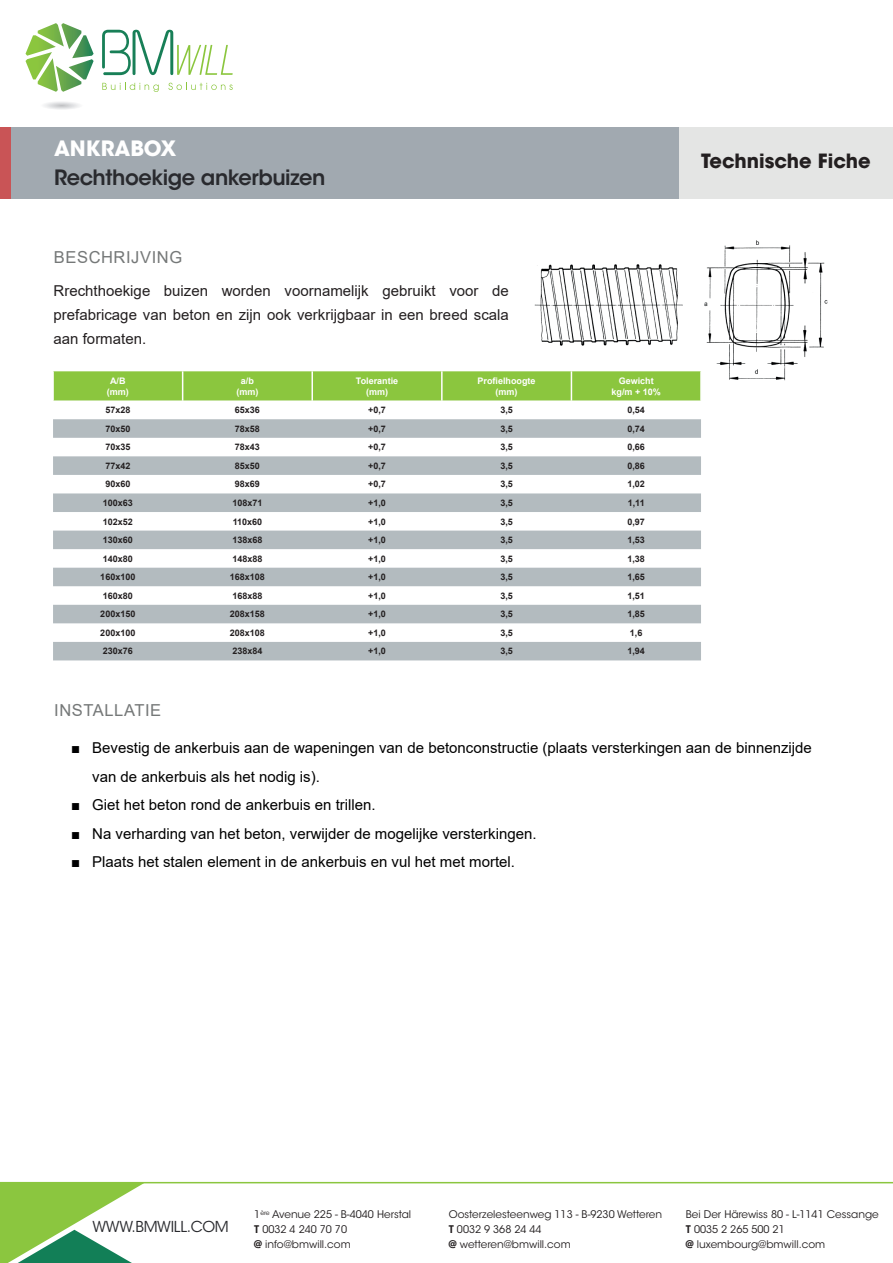
<style>
.page{position:relative;width:893px;height:1263px;background:#fff}
.page>*{position:absolute;margin:0;border:0;box-sizing:border-box;transform-origin:0 0}
.t1{font:600 21px "ITC Avant Garde Std";letter-spacing:-.02em;color:#292a2e}
.t2{font:700 21px "ITC Avant Garde Std";color:#fff}
.t3{font:700 19.5px "ITC Avant Garde Std";color:#231f20}
.Titre{font:16.5px "Arial";letter-spacing:.035em;color:#757878}
.t4{font:15px/28.5px "Arial";color:#000001}
.Texte_normal{font:15px/24px "Arial";color:#231f20;text-align:justify}
.t5{font:15px "ITC Avant Garde Std";letter-spacing:-.02em;color:#292a2e}
.t6{font:10.5px/15px "ITC Avant Garde Std";color:#231f20}
.TABLE_-_données{font:700 9px "Arial";color:#231f20}
.TABLE-en-tete{font:700 9px "Arial";color:#fff}
.s1{font-weight:600}
.s2{font-weight:700}
</style>
<div class="page">
<svg style="left:44px;top:102px;width:36px;height:7px"></svg>
<svg style="left:102px;top:83px;width:57px;height:9px"></svg>
<svg style="left:168px;top:83px;width:65px;height:7px"></svg>
<svg style="left:102px;top:30px;width:131px;height:45px"></svg>
<svg style="left:26px;top:23px;width:68px;height:69px"></svg>
<div style="left:10px;top:127px;width:669px;height:72px;background:#a1a9b0"></div>
<div style="left:679px;top:127px;width:214px;height:72px;background:#e4e5e4"></div>
<div style="left:0;top:127px;width:11px;height:72px;background:#c95456"></div>
<hr style="left:0;top:1182px;width:893px;height:1px;background:#8bc63f">
<svg style="left:0;top:1183px;width:144px;height:80px"></svg>
<img style="left:534px;top:240px;width:294px;height:141px">
<svg style="left:54px;top:371px;width:646px;height:30px;background:#8ec744"></svg>
<svg style="left:53px;top:419px;width:648px;height:241px;fill:#b3bbbf"></svg>
<hr style="left:182px;top:371px;width:1px;height:30px;background:#fff">
<hr style="left:311px;top:371px;width:2px;height:30px;background:#fff">
<hr style="left:441px;top:371px;width:2px;height:30px;background:#fff">
<hr style="left:571px;top:371px;width:1px;height:30px;background:#fff">
<hr style="left:700px;top:371px;width:2px;height:30px;background:#fff">
<h1 class="t2" style="left:54px;top:134px;width:124px">ANKRABOX</h1>
<h1 class="t1" style="left:54px;top:164px;width:273px">Rechthoekige ankerbuizen</h1>
<p class="Titre" style="left:54px;top:246px;width:130px">BESCHRIJVING</p>
<p class="Texte_normal" style="left:54px;top:279px;width:457px">Rrechthoekige buizen worden voornamelijk gebruikt voor de prefabricage van beton en zijn ook verkrijgbaar in een breed scala aan formaten.</p>
<p class="TABLE-en-tete" style="left:110px;top:374px;width:17px">A/B</p>
<p class="TABLE-en-tete" style="left:107px;top:385px;width:23px">(mm)</p>
<p class="TABLE-en-tete" style="left:478px;top:374px;width:60px">Profielhoogte</p>
<p class="TABLE-en-tete" style="left:496px;top:385px;width:23px">(mm)</p>
<p class="TABLE-en-tete" style="left:241px;top:374px;width:15px">a/b</p>
<p class="TABLE-en-tete" style="left:236px;top:385px;width:23px">(mm)</p>
<p class="TABLE-en-tete" style="left:356px;top:374px;width:44px">Tolerantie</p>
<p class="TABLE-en-tete" style="left:366px;top:385px;width:23px">(mm)</p>
<p class="TABLE-en-tete" style="left:619px;top:374px;width:37px">Gewicht</p>
<p class="TABLE-en-tete" style="left:612px;top:385px;width:51px">kg/m + 10%</p>
<p class="TABLE_-_données" style="left:105px;top:404px;width:27px">57x28</p>
<p class="TABLE_-_données" style="left:235px;top:404px;width:27px">65x36</p>
<p class="TABLE_-_données" style="left:368px;top:404px;width:19px">+0,7</p>
<p class="TABLE_-_données" style="left:500px;top:404px;width:14px">3,5</p>
<p class="TABLE_-_données" style="left:627px;top:404px;width:19px">0,54</p>
<p class="TABLE_-_données" style="left:105px;top:422px;width:27px">70x50</p>
<p class="TABLE_-_données" style="left:235px;top:422px;width:27px">78x58</p>
<p class="TABLE_-_données" style="left:368px;top:422px;width:19px">+0,7</p>
<p class="TABLE_-_données" style="left:500px;top:422px;width:14px">3,5</p>
<p class="TABLE_-_données" style="left:627px;top:422px;width:19px">0,74</p>
<p class="TABLE_-_données" style="left:105px;top:441px;width:27px">70x35</p>
<p class="TABLE_-_données" style="left:235px;top:441px;width:27px">78x43</p>
<p class="TABLE_-_données" style="left:368px;top:441px;width:19px">+0,7</p>
<p class="TABLE_-_données" style="left:500px;top:441px;width:14px">3,5</p>
<p class="TABLE_-_données" style="left:627px;top:441px;width:19px">0,66</p>
<p class="TABLE_-_données" style="left:105px;top:459px;width:27px">77x42</p>
<p class="TABLE_-_données" style="left:235px;top:459px;width:27px">85x50</p>
<p class="TABLE_-_données" style="left:368px;top:459px;width:19px">+0,7</p>
<p class="TABLE_-_données" style="left:500px;top:459px;width:14px">3,5</p>
<p class="TABLE_-_données" style="left:627px;top:459px;width:19px">0,86</p>
<p class="TABLE_-_données" style="left:105px;top:478px;width:27px">90x60</p>
<p class="TABLE_-_données" style="left:235px;top:478px;width:27px">98x69</p>
<p class="TABLE_-_données" style="left:368px;top:478px;width:19px">+0,7</p>
<p class="TABLE_-_données" style="left:500px;top:478px;width:14px">3,5</p>
<p class="TABLE_-_données" style="left:627px;top:478px;width:19px">1,02</p>
<p class="TABLE_-_données" style="left:103px;top:496px;width:32px">100x63</p>
<p class="TABLE_-_données" style="left:232px;top:496px;width:32px">108x71</p>
<p class="TABLE_-_données" style="left:368px;top:496px;width:19px">+1,0</p>
<p class="TABLE_-_données" style="left:500px;top:496px;width:14px">3,5</p>
<p class="TABLE_-_données" style="left:628px;top:496px;width:19px">1,11</p>
<p class="TABLE_-_données" style="left:103px;top:515px;width:32px">102x52</p>
<p class="TABLE_-_données" style="left:233px;top:515px;width:31px">110x60</p>
<p class="TABLE_-_données" style="left:368px;top:515px;width:19px">+1,0</p>
<p class="TABLE_-_données" style="left:500px;top:515px;width:14px">3,5</p>
<p class="TABLE_-_données" style="left:627px;top:515px;width:19px">0,97</p>
<p class="TABLE_-_données" style="left:103px;top:534px;width:32px">130x60</p>
<p class="TABLE_-_données" style="left:232px;top:534px;width:32px">138x68</p>
<p class="TABLE_-_données" style="left:368px;top:534px;width:19px">+1,0</p>
<p class="TABLE_-_données" style="left:500px;top:534px;width:14px">3,5</p>
<p class="TABLE_-_données" style="left:627px;top:534px;width:19px">1,53</p>
<p class="TABLE_-_données" style="left:103px;top:552px;width:32px">140x80</p>
<p class="TABLE_-_données" style="left:232px;top:552px;width:32px">148x88</p>
<p class="TABLE_-_données" style="left:368px;top:552px;width:19px">+1,0</p>
<p class="TABLE_-_données" style="left:500px;top:552px;width:14px">3,5</p>
<p class="TABLE_-_données" style="left:627px;top:552px;width:19px">1,38</p>
<p class="TABLE_-_données" style="left:100px;top:571px;width:37px">160x100</p>
<p class="TABLE_-_données" style="left:230px;top:571px;width:37px">168x108</p>
<p class="TABLE_-_données" style="left:368px;top:571px;width:19px">+1,0</p>
<p class="TABLE_-_données" style="left:500px;top:571px;width:14px">3,5</p>
<p class="TABLE_-_données" style="left:627px;top:571px;width:19px">1,65</p>
<p class="TABLE_-_données" style="left:103px;top:589px;width:32px">160x80</p>
<p class="TABLE_-_données" style="left:232px;top:589px;width:32px">168x88</p>
<p class="TABLE_-_données" style="left:368px;top:589px;width:19px">+1,0</p>
<p class="TABLE_-_données" style="left:500px;top:589px;width:14px">3,5</p>
<p class="TABLE_-_données" style="left:627px;top:589px;width:19px">1,51</p>
<p class="TABLE_-_données" style="left:100px;top:608px;width:37px">200x150</p>
<p class="TABLE_-_données" style="left:230px;top:608px;width:37px">208x158</p>
<p class="TABLE_-_données" style="left:368px;top:608px;width:19px">+1,0</p>
<p class="TABLE_-_données" style="left:500px;top:608px;width:14px">3,5</p>
<p class="TABLE_-_données" style="left:627px;top:608px;width:19px">1,85</p>
<p class="TABLE_-_données" style="left:100px;top:626px;width:37px">200x100</p>
<p class="TABLE_-_données" style="left:230px;top:626px;width:37px">208x108</p>
<p class="TABLE_-_données" style="left:368px;top:626px;width:19px">+1,0</p>
<p class="TABLE_-_données" style="left:500px;top:626px;width:14px">3,5</p>
<p class="TABLE_-_données" style="left:630px;top:626px;width:14px">1,6</p>
<p class="TABLE_-_données" style="left:103px;top:645px;width:32px">230x76</p>
<p class="TABLE_-_données" style="left:232px;top:645px;width:32px">238x84</p>
<p class="TABLE_-_données" style="left:368px;top:645px;width:19px">+1,0</p>
<p class="TABLE_-_données" style="left:500px;top:645px;width:14px">3,5</p>
<p class="TABLE_-_données" style="left:627px;top:645px;width:19px">1,94</p>
<h2 class="t3" style="left:701px;top:148px;width:171px">Technische Fiche</h2>
<p class="Titre" style="left:54px;top:699px;width:108px">INSTALLATIE</p>
<p class="t4" style="left:92px;top:733px;width:721px;text-indent:-21px">■ Bevestig de ankerbuis aan de wapeningen van de betonconstructie (plaats versterkingen aan de binnenzijde van de ankerbuis als het nodig is).</p>
<p class="t4" style="left:71px;top:790px;width:306px">■ Giet het beton rond de ankerbuis en trillen.</p>
<p class="t4" style="left:71px;top:819px;width:467px">■ Na verharding van het beton, verwijder de mogelijke versterkingen.</p>
<p class="t4" style="left:71px;top:847px;width:445px">■ Plaats het stalen element in de ankerbuis en vul het met mortel.</p>
<p class="t6" style="left:254px;top:1207px;width:158px">1<sup>ère</sup> Avenue 225 - B-4040 Herstal<br><span class="s1">T</span> 0032 4 240 70 70<br><span class="s2">@</span> info@bmwill.com</p>
<p class="t6" style="left:449px;top:1207px;width:215px">Oosterzelesteenweg 113 - B-9230 Wetteren<br><span class="s1">T</span> 0032 9 368 24 44<br><span class="s2">@</span> wetteren@bmwill.com</p>
<h3 class="t5" style="left:92px;top:1217px;width:138px">WWW.BMWILL.COM</h3>
<p class="t6" style="left:686px;top:1207px;width:194px">Bei Der Härewiss 80 - L-1141 Cessange<br><span class="s1">T</span> 0035 2 265 500 21<br><span class="s2">@</span> luxembourg@bmwill.com</p>
</div>
